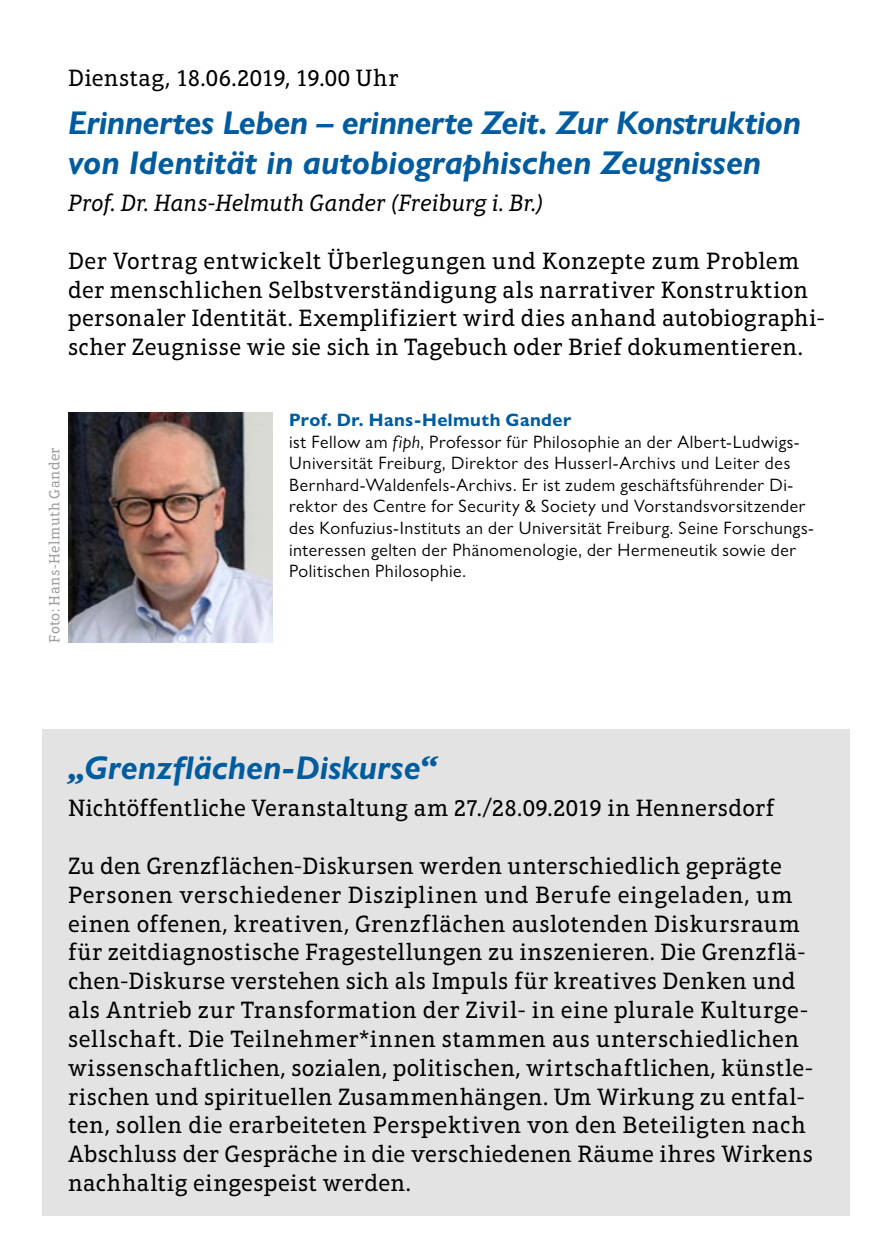
<style>
.page{position:relative;width:893px;height:1259px;background:#fff}
.page>*{position:absolute;margin:0;border:0;box-sizing:border-box;transform-origin:0 0}
.t1{font:italic 700 33px/39.6px "Gill Sans Nova";color:#005c9f}
.t2{font:24px/28.8px "Aptifer Slab LT Pro";letter-spacing:.02em;color:#000}
.t3{font:italic 24px "Aptifer Slab LT Pro";color:#000}
.t4{font:18px/21.6px "Gill Sans Nova";letter-spacing:.03em;color:#000}
.t5{font:15px "Aptifer Slab LT Pro";letter-spacing:.025em;color:#9c9d9d}
.s1{font-weight:700;color:#005c9f}
.s2{font-style:italic}
</style>
<div class="page">
<div style="left:43px;top:729px;width:807px;height:487px;background:#e3e3e3"></div>
<img style="left:68px;top:413px;width:204px;height:229px">
<p class="t2" style="left:68px;top:64px;width:332px">Dienstag, 18.06.2019, 19.00 Uhr</p>
<h1 class="t1" style="left:68px;top:103px;width:734px">Erinnertes Leben – erinnerte Zeit. Zur Konstruktion von Identität in autobiographischen Zeugnissen</h1>
<p class="t3" style="left:68px;top:189px;width:477px">Prof. Dr. Hans-Helmuth Gander (Freiburg i. Br.)</p>
<p class="t2" style="left:68px;top:246px;width:758px">Der Vortrag entwickelt Überlegungen und Konzepte zum Problem der menschlichen Selbstverständigung als narrativer Konstruktion personaler Identität. Exemplifiziert wird dies anhand autobiographi&shy;scher Zeugnisse wie sie sich in Tagebuch oder Brief dokumentieren.</p>
<p class="t5" style="left:46px;top:642px;width:197px;rotate:-90deg">Foto: Hans-Helmuth Gander</p>
<p class="t4" style="left:289px;top:409px;width:526px"><span class="s1">Prof. Dr. Hans-Helmuth Gander<br></span>ist Fellow am <span class="s2">fiph</span>, Professor für Philosophie an der Albert-Ludwigs-Universität Freiburg, Direktor des Husserl-Archivs und Leiter des Bernhard-Waldenfels-Archivs. Er ist zudem geschäftsführender Di&shy;rektor des Centre for Security &amp; Society und Vorstandsvorsitzender des Konfuzius-Instituts an der Universität Freiburg. Seine Forschungs&shy;interessen gelten der Phänomenologie, der Hermeneutik sowie der Politischen Philosophie.</p>
<h1 class="t1" style="left:68px;top:747px;width:371px">„Grenzflächen-Diskurse“</h1>
<p class="t2" style="left:68px;top:794px;width:708px">Nichtöffentliche Veranstaltung am 27./28.09.2019 in Hennersdorf</p>
<p class="t2" style="left:68px;top:851px;width:747px">Zu den Grenzflächen-Diskursen werden unterschiedlich geprägte Personen verschiedener Disziplinen und Berufe eingeladen, um einen offenen, kreativen, Grenzflächen auslotenden Diskursraum für zeitdiagnostische Fragestellungen zu inszenieren. Die Grenzflä&shy;chen-Diskurse verstehen sich als Impuls für kreatives Denken und als Antrieb zur Transformation der Zivil- in eine plurale Kulturge&shy;sellschaft. Die Teilnehmer*innen stammen aus unterschiedlichen wissenschaftlichen, sozialen, politischen, wirtschaftlichen, künstle&shy;rischen und spirituellen Zusammenhängen. Um Wirkung zu entfal&shy;ten, sollen die erarbeiteten Perspektiven von den Beteiligten nach Abschluss der Gespräche in die verschiedenen Räume ihres Wirkens nachhaltig eingespeist werden.</p>
</div>
